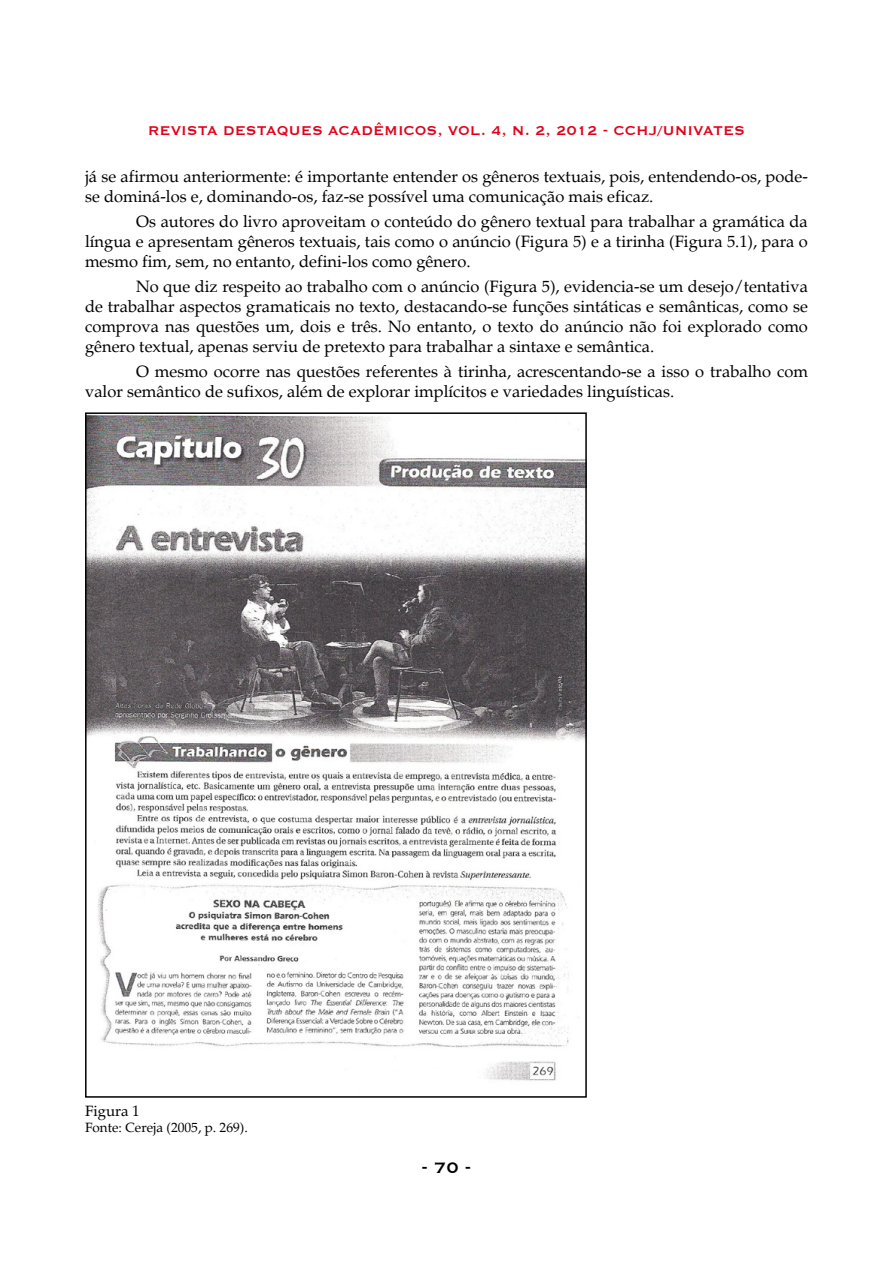
<style>
.page{position:relative;width:893px;height:1263px;background:#fff}
.page>*{position:absolute;margin:0;border:0;box-sizing:border-box;transform-origin:0 0}
.t1{font:700 19.5px "Copperplate Gothic BT";color:#000}
.t2{font:16.5px/19.8px "Palatino";color:#000}
.t3{font:700 16.5px "Copperplate Gothic BT";color:#e2011a}
.t4{font:15px "Palatino";color:#000}
.t5{font:13.5px "Palatino";color:#000}
</style>
<div class="page">
<img style="left:88px;top:415px;width:496px;height:666px">
<div style="left:85px;top:412px;width:502px;height:686px;border:2px solid #000"></div>
<p class="t3" style="left:148px;top:122px;width:599px">REVISTA DESTAQUES ACADÊMICOS, VOL. 4, N. 2, 2012 - CCHJ/UNIVATES</p>
<p class="t2" style="left:85px;top:167px;width:724px">já se afirmou anteriormente: é importante entender os gêneros textuais, pois, entendendo-os, pode&shy;se dominá-los e, dominando-os, faz-se possível uma comunicação mais eficaz.</p>
<p class="t2" style="left:85px;top:212px;width:724px;text-align:justify;text-indent:51px">Os autores do livro aproveitam o conteúdo do gênero textual para trabalhar a gramática da língua e apresentam gêneros textuais, tais como o anúncio (Figura 5) e a tirinha (Figura 5.1), para o mesmo fim, sem, no entanto, defini-los como gênero.</p>
<p class="t2" style="left:85px;top:277px;width:724px;text-align:justify;text-indent:51px">No que diz respeito ao trabalho com o anúncio (Figura 5), evidencia-se um desejo/tentativa de trabalhar aspectos gramaticais no texto, destacando-se funções sintáticas e semânticas, como se comprova nas questões um, dois e três. No entanto, o texto do anúncio não foi explorado como gênero textual, apenas serviu de pretexto para trabalhar a sintaxe e semântica.</p>
<p class="t2" style="left:85px;top:362px;width:724px;text-indent:51px">O mesmo ocorre nas questões referentes à tirinha, acrescentando-se a isso o trabalho com valor semântico de sufixos, além de explorar implícitos e variedades linguísticas.</p>
<p class="t4" style="left:85px;top:1102px;width:56px">Figura 1</p>
<p class="t5" style="left:85px;top:1119px;width:164px">Fonte: Cereja (2005, p. 269).</p>
<p class="t1" style="left:422px;top:1157px;width:51px">- 70 -</p>
</div>
